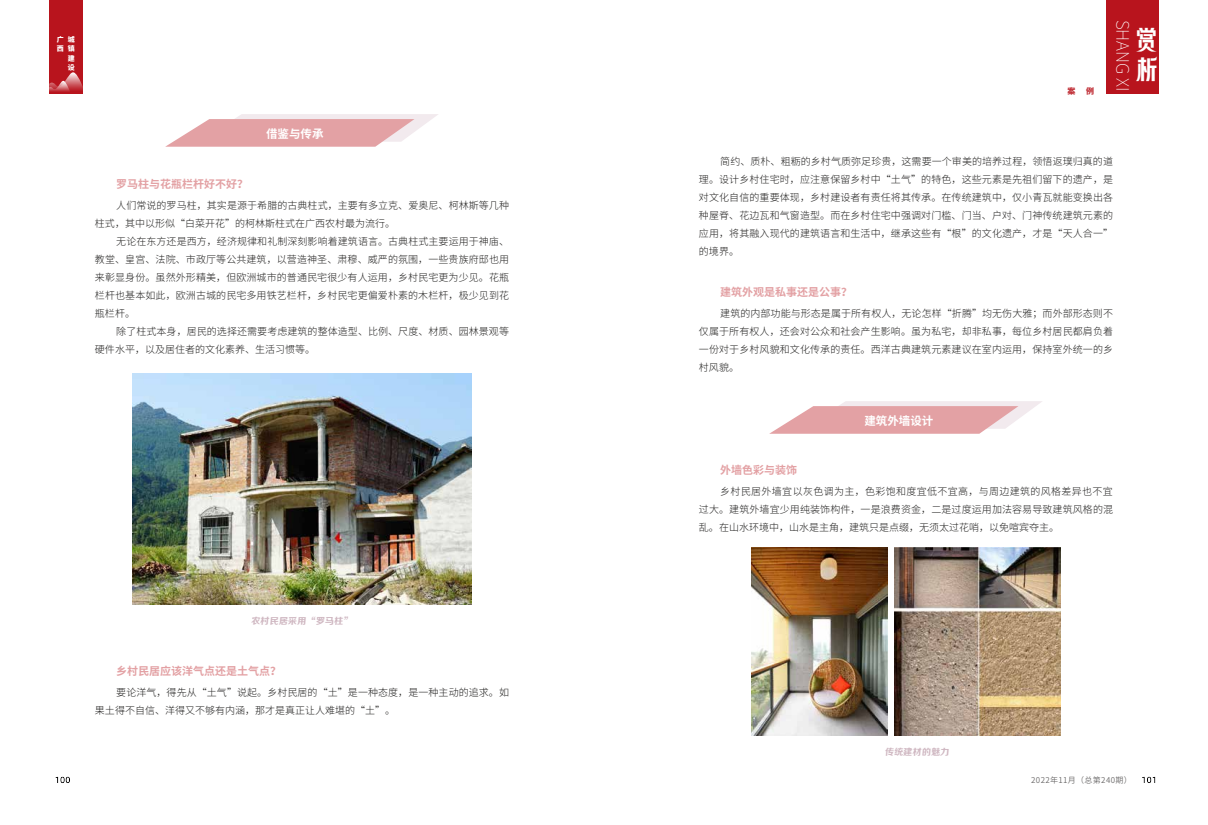
<style>
.page{position:relative;width:1208px;height:825px;background:#fff}
.page>*{position:absolute;margin:0;border:0;box-sizing:border-box;transform-origin:0 0}
.t1{font:31px/29.7px "Baiwuchangtidecard";color:#fff}
.t2{font:200 17.2px "Source Han Sans CN";color:#fff}
.t3{font:700 11.5px "Source Han Sans CN";color:#fff}
.t4{font:700 11px "Source Han Sans CN";color:#e3a1a4}
.t5{font:300 10px/18px "Source Han Sans CN";letter-spacing:.005em;color:#1f1e1d;text-align:justify}
.t6{font:9px "FZZCHJW GB1 0";color:#cfb7c1}
.t7{font:8px "Source Han Sans CN";letter-spacing:.04em;color:#595757}
.t8{font:800 8px "Source Han Sans CN";color:#b8141d}
.t9{font:800 7px/9.1px "Source Han Sans CN";color:#fff}
</style>
<div class="page">
<div style="left:46px;top:772px;width:37px;height:15px;background:#000;opacity:.25"></div>
<div style="left:1132px;top:772px;width:37px;height:15px;background:#000;opacity:.25"></div>
<div style="left:1106px;top:0;width:52px;height:94px;background:#b8141d"></div>
<div style="left:49px;top:0;width:33px;height:94px;background:#b8141d"></div>
<svg style="left:49px;top:71px;width:34px;height:23px"></svg>
<img style="left:132px;top:373px;width:339px;height:232px">
<img style="left:751px;top:548px;width:137px;height:187px">
<img style="left:894px;top:548px;width:166px;height:187px">
<svg style="left:165px;top:114px;width:273px;height:33px"></svg>
<svg style="left:769px;top:401px;width:273px;height:33px"></svg>
<p class="t9" style="left:57px;top:35px;width:8px">广西</p>
<p class="t9" style="left:68px;top:35px;width:8px;text-align:justify">城镇建设</p>
<p class="t3" style="left:266px;top:127px;width:59px">借鉴与传承</p>
<p class="t4" style="left:116px;top:177px;width:134px">罗马柱与花瓶栏杆好不好？</p>
<p class="t5" style="left:95px;top:196px;width:415px;text-indent:21px">人们常说的罗马柱，其实是源于希腊的古典柱式，主要有多立克、爱奥尼、柯林斯等几种柱式，其中以形似“白菜开花”的柯林斯柱式在广西农村最为流行。</p>
<p class="t5" style="left:95px;top:232px;width:415px;text-indent:21px">无论在东方还是西方，经济规律和礼制深刻影响着建筑语言。古典柱式主要运用于神庙、教堂、皇宫、法院、市政厅等公共建筑，以营造神圣、肃穆、威严的氛围，一些贵族府邸也用来彰显身份。虽然外形精美，但欧洲城市的普通民宅很少有人运用，乡村民宅更为少见。花瓶栏杆也基本如此，欧洲古城的民宅多用铁艺栏杆，乡村民宅更偏爱朴素的木栏杆，极少见到花瓶栏杆。</p>
<p class="t5" style="left:95px;top:322px;width:415px;text-indent:21px">除了柱式本身，居民的选择还需要考虑建筑的整体造型、比例、尺度、材质、园林景观等硬件水平，以及居住者的文化素养、生活习惯等。</p>
<p class="t6" style="left:251px;top:616px;width:104px">农村民居采用“罗马柱”</p>
<p class="t4" style="left:116px;top:664px;width:166px">乡村民居应该洋气点还是土气点？</p>
<p class="t5" style="left:95px;top:683px;width:415px;text-indent:21px">要论洋气，得先从“土气”说起。乡村民居的“土”是一种态度，是一种主动的追求。如果土得不自信、洋得又不够有内涵，那才是真正让人难堪的“土”。</p>
<p class="t8" style="left:1067px;top:86px;width:9px">案</p>
<p class="t8" style="left:1086px;top:86px;width:9px">例</p>
<h2 class="t2" style="left:1132px;top:20px;width:74px;rotate:90deg">SHANG XI</h2>
<h1 class="t1" style="left:1135px;top:28px;width:24px">赏析</h1>
<p class="t5" style="left:699px;top:152px;width:415px;text-indent:21px">简约、质朴、粗粝的乡村气质弥足珍贵，这需要一个审美的培养过程，领悟返璞归真的道理。设计乡村住宅时，应注意保留乡村中“土气”的特色，这些元素是先祖们留下的遗产，是对文化自信的重要体现，乡村建设者有责任将其传承。在传统建筑中，仅小青瓦就能变换出各种屋脊、花边瓦和气窗造型。而在乡村住宅中强调对门槛、门当、户对、门神传统建筑元素的应用，将其融入现代的建筑语言和生活中，继承这些有“根”的文化遗产，才是“天人合一”的境界。</p>
<p class="t4" style="left:720px;top:285px;width:133px">建筑外观是私事还是公事？</p>
<p class="t5" style="left:699px;top:304px;width:415px;text-indent:21px">建筑的内部功能与形态是属于所有权人，无论怎样“折腾”均无伤大雅；而外部形态则不仅属于所有权人，还会对公众和社会产生影响。虽为私宅，却非私事，每位乡村居民都肩负着一份对于乡村风貌和文化传承的责任。西洋古典建筑元素建议在室内运用，保持室外统一的乡村风貌。</p>
<p class="t3" style="left:864px;top:414px;width:70px">建筑外墙设计</p>
<p class="t4" style="left:720px;top:463px;width:78px">外墙色彩与装饰</p>
<p class="t5" style="left:699px;top:482px;width:415px;text-indent:21px">乡村民居外墙宜以灰色调为主，色彩饱和度宜低不宜高，与周边建筑的风格差异也不宜过大。建筑外墙宜少用纯装饰构件，一是浪费资金，二是过度运用加法容易导致建筑风格的混乱。在山水环境中，山水是主角，建筑只是点缀，无须太过花哨，以免喧宾夺主。</p>
<p class="t6" style="left:885px;top:747px;width:67px">传统建材的魅力</p>
<p class="t7" style="left:1031px;top:775px;width:102px">2022年11月（总第240期）</p>
</div>
